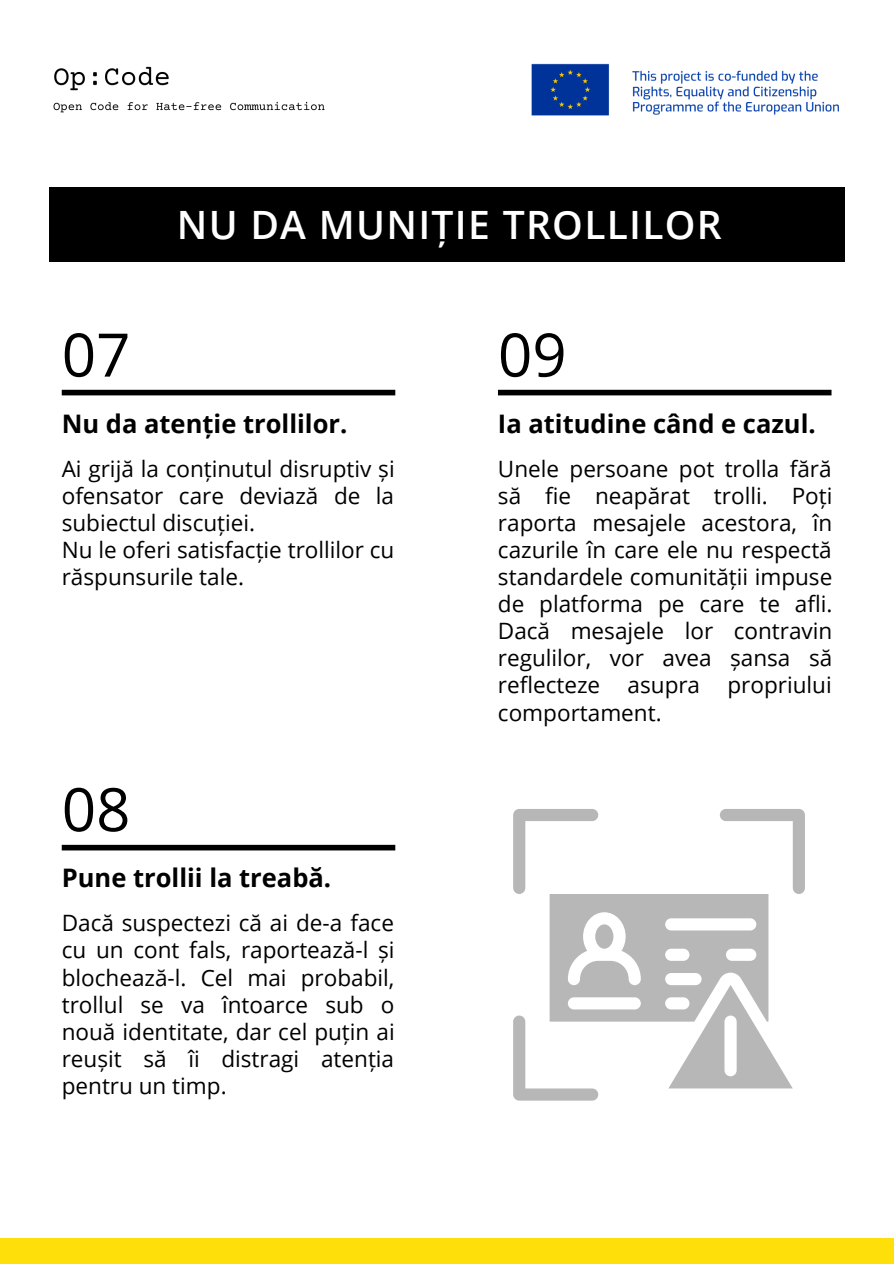
<style>
.page{position:relative;width:894px;height:1264px;background:#fff}
.page>*{position:absolute;margin:0;border:0;box-sizing:border-box;transform-origin:0 0}
.t1{font:60px "Open Sans";color:#000}
.t2{font:600 39px "Open Sans";letter-spacing:.035em;color:#fff}
.t3{font:700 25.5px "Open Sans";color:#000}
.t4{font:22.5px/27px "Open Sans";color:#000;text-align:justify}
</style>
<div class="page">
<div style="left:49px;top:187px;width:795px;height:75px;background:#000"></div>
<svg style="left:513px;top:809px;width:291px;height:291px"></svg>
<div style="left:0;top:1238px;width:893px;height:25px;background:#ffdf0a"></div>
<img style="left:531px;top:63px;width:308px;height:53px">
<img style="left:53px;top:66px;width:272px;height:47px">
<div style="left:62px;top:390px;width:333px;height:5px;background:#000"></div>
<div style="left:498px;top:390px;width:333px;height:5px;background:#000"></div>
<div style="left:62px;top:844px;width:333px;height:6px;background:#000"></div>
<p class="t1" style="left:62px;top:312px;width:70px">07</p>
<p class="t2" style="left:177px;top:197px;width:546px">NU DA MUNIȚIE TROLLILOR</p>
<p class="t1" style="left:498px;top:312px;width:70px">09</p>
<p class="t3" style="left:62px;top:405px;width:287px">Nu da atenție trollilor.</p>
<p class="t4" style="left:62px;top:455px;width:334px">Ai grijă la conținutul disruptiv și ofensator care deviază de la subiectul discuției.</p>
<p class="t4" style="left:62px;top:536px;width:334px">Nu le oferi satisfacție trollilor cu</p>
<p class="t4" style="left:62px;top:563px;width:184px">răspunsurile tale.</p>
<p class="t1" style="left:62px;top:767px;width:70px">08</p>
<p class="t3" style="left:62px;top:860px;width:271px">Pune trollii la treabă.</p>
<p class="t4" style="left:62px;top:909px;width:334px">Dacă suspectezi că ai de-a face cu un cont fals, raportează-l și blochează-l. Cel mai probabil, trollul se va întoarce sub o nouă identitate, dar cel puțin ai reușit să îi distragi atenția pentru un timp.</p>
<p class="t3" style="left:498px;top:406px;width:319px">Ia atitudine când e cazul.</p>
<p class="t4" style="left:498px;top:455px;width:336px">Unele persoane pot trolla fără să fie neapărat trolli. Poți raporta mesajele acestora, în cazurile în care ele nu respectă standardele comunității impuse de platforma pe care te afli.<br>Dacă mesajele lor contravin regulilor, vor avea șansa să reflecteze asupra propriului comportament.</p>
</div>
